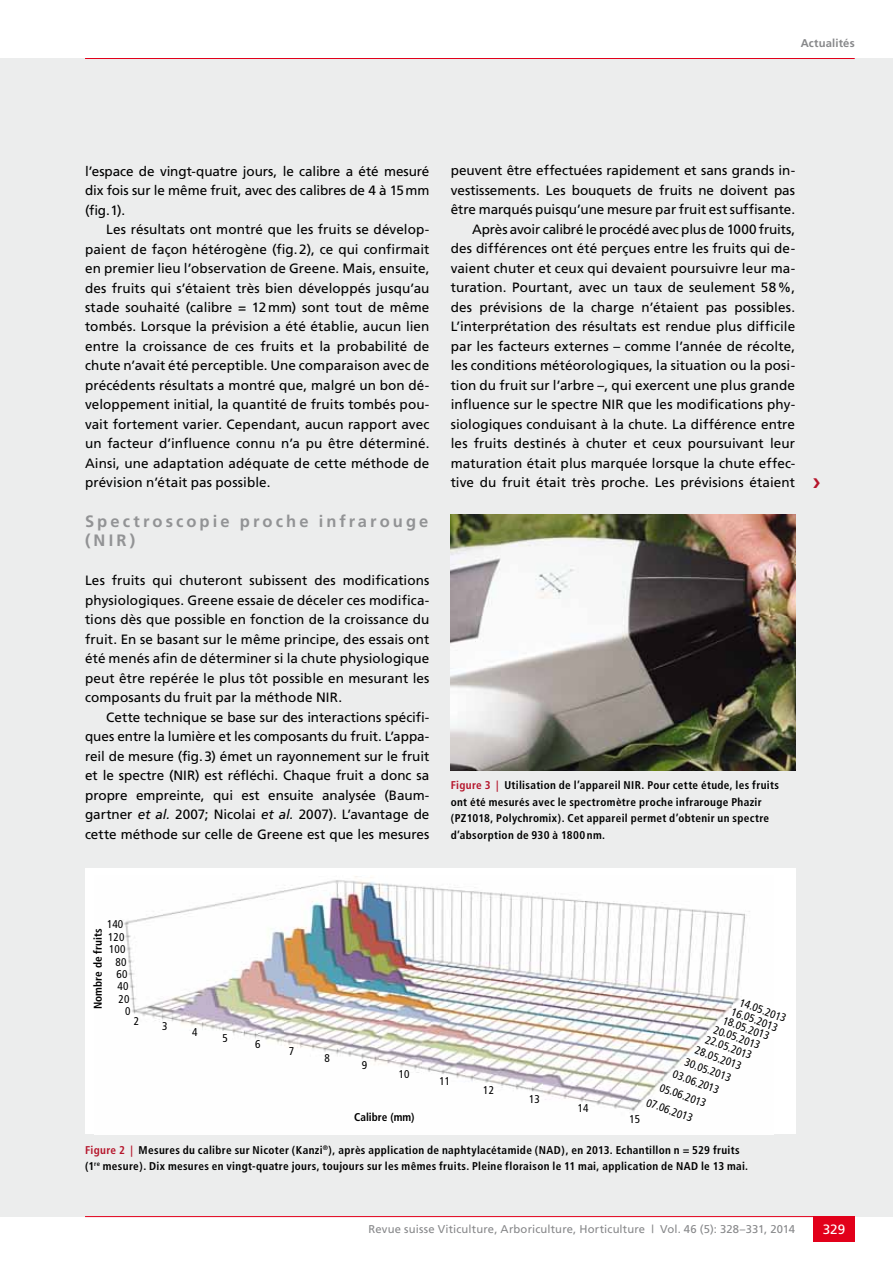
<style>
.page{position:relative;width:893px;height:1263px;background:#fff}
.page>*{position:absolute;margin:0;border:0;box-sizing:border-box;transform-origin:0 0}
.t1{font:700 16.5px/19.5px "Frutiger";letter-spacing:.185em;color:#929395}
.t2{font:13.5px/19.5px "Frutiger";letter-spacing:.005em;color:#000;text-align:justify}
.t3{font:13.5px "Frutiger";color:#fff}
.t4{font:700 condensed 11.25px/16.5px "Frutiger";letter-spacing:.03em;color:#000}
.t5{font:condensed 11.25px/18.5px "Frutiger";color:#000}
.t6{font:11.25px "Frutiger";letter-spacing:.015em;color:#87888a}
.t7{font:700 condensed 11.25px "Frutiger";color:#000}
.t8{font:700 11.25px "Frutiger";letter-spacing:.015em;color:#87888a}
.s1{font-style:italic}
.s2{color:#b5152b}
</style>
<div class="page">
<div style="left:0;top:58px;width:893px;height:1158px;background:#eceded"></div>
<hr style="left:85px;top:1216px;width:770px;height:1px;background:#e2001a">
<div style="left:813px;top:1216px;width:42px;height:26px;background:#e2001a"></div>
<hr style="left:85px;top:58px;width:770px;height:1px;background:#e2001a">
<div style="left:85px;top:868px;width:710px;height:266px;background:#fff"></div>
<img style="left:121px;top:876px;width:629px;height:236px">
<img style="left:451px;top:514px;width:344px;height:256px">
<p class="t8" style="left:801px;top:37px;width:55px">Actualités</p>
<p class="t2" style="left:85px;top:161px;width:346px">l’espace de vingt-quatre jours, le calibre a été mesuré dix fois sur le même fruit, avec des calibres de 4 à 15mm (fig.1).</p>
<p class="t2" style="left:85px;top:219px;width:346px;text-indent:21px">Les résultats ont montré que les fruits se dévelop&shy;paient de façon hétérogène (fig.2), ce qui confirmait en premier lieu l’observation de Greene. Mais, ensuite, des fruits qui s’étaient très bien développés jusqu’au stade souhaité (calibre = 12mm) sont tout de même tombés. Lorsque la prévision a été établie, aucun lien entre la croissance de ces fruits et la probabilité de chute n’avait été perceptible. Une comparaison avec de précédents résultats a montré que, malgré un bon dé&shy;veloppement initial, la quantité de fruits tombés pou&shy;vait fortement varier. Cependant, aucun rapport avec un facteur d’influence connu n’a pu être déterminé.<br>Ainsi, une adaptation adéquate de cette méthode de prévision n’était pas possible.</p>
<p class="t1" style="left:85px;top:511px;width:345px">Spectroscopie proche infrarouge (NIR)</p>
<p class="t2" style="left:85px;top:570px;width:346px">Les fruits qui chuteront subissent des modifications physiologiques. Greene essaie de déceler ces modifica&shy;tions dès que possible en fonction de la croissance du fruit. En se basant sur le même principe, des essais ont été menés afin de déterminer si la chute physiologique peut être repérée le plus tôt possible en mesurant les composants du fruit par la méthode NIR.</p>
<p class="t2" style="left:85px;top:707px;width:346px;text-indent:21px">Cette technique se base sur des interactions spécifi&shy;ques entre la lumière et les composants du fruit. L’appa&shy;reil de mesure (fig.3) émet un rayonnement sur le fruit et le spectre (NIR) est réfléchi. Chaque fruit a donc sa propre empreinte, qui est ensuite analysée (Baum&shy;gartner <span class="s1">et al.</span> 2007; Nicolai <span class="s1">et al.</span> 2007). L’avantage de cette méthode sur celle de Greene est que les mesures</p>
<p class="t2" style="left:451px;top:161px;width:346px;text-align:right">peuvent être effectuées rapidement et sans grands in&shy;vestissements. Les bouquets de fruits ne doivent pas être marqués puisqu’une mesure par fruit est suffisante.<br>Après avoir calibré le procédé avec plus de 1000 fruits, des différences ont été perçues entre les fruits qui de&shy;vaient chuter et ceux qui devaient poursuivre leur ma&shy;turation. Pourtant, avec un taux de seulement 58%, des prévisions de la charge n’étaient pas possibles.<br>L’interprétation des résultats est rendue plus difficile par les facteurs externes – comme l’année de récolte, les conditions météorologiques, la situation ou la posi&shy;tion du fruit sur l’arbre –, qui exercent une plus grande influence sur le spectre NIR que les modifications phy&shy;siologiques conduisant à la chute. La différence entre les fruits destinés à chuter et ceux poursuivant leur maturation était plus marquée lorsque la chute effec&shy;tive du fruit était très proche. Les prévisions étaient</p>
<p class="t4" style="left:451px;top:777px;width:330px"><span class="s2">Figure 3 |</span> Utilisation de l’appareil NIR. Pour cette étude, les fruits ont été mesurés avec le spectromètre proche infrarouge Phazir (PZ1018, Polychromix). Cet appareil permet d’obtenir un spectre d’absorption de 930 à 1800 nm.</p>
<p class="t5" style="left:107px;top:915px;width:18px">140</p>
<p class="t5" style="left:108px;top:927px;width:18px">120</p>
<p class="t5" style="left:109px;top:940px;width:18px">100</p>
<p class="t5" style="left:116px;top:952px;width:12px">80</p>
<p class="t5" style="left:117px;top:965px;width:12px">60</p>
<p class="t5" style="left:118px;top:977px;width:12px">40</p>
<p class="t5" style="left:119px;top:990px;width:12px">20</p>
<p class="t5" style="left:125px;top:1002px;width:7px">0</p>
<p class="t7" style="left:91px;top:1009px;width:82px;rotate:-90deg">Nombre de fruits</p>
<p class="t5" style="left:743px;top:993px;width:50px;rotate:20deg">14.05.2013</p>
<p class="t5" style="left:735px;top:1002px;width:50px;rotate:20deg">16.05.2013</p>
<p class="t5" style="left:727px;top:1011px;width:50px;rotate:20deg">18.05.2013</p>
<p class="t5" style="left:134px;top:1012px;width:7px">2</p>
<p class="t5" style="left:162px;top:1017px;width:7px">3</p>
<p class="t5" style="left:717px;top:1020px;width:50px;rotate:20deg">20.05.2013</p>
<p class="t5" style="left:192px;top:1023px;width:7px">4</p>
<p class="t5" style="left:223px;top:1029px;width:7px">5</p>
<p class="t5" style="left:709px;top:1030px;width:50px;rotate:20deg">22.05.2013</p>
<p class="t5" style="left:255px;top:1035px;width:7px">6</p>
<p class="t5" style="left:699px;top:1041px;width:50px;rotate:20deg">28.05.2013</p>
<p class="t5" style="left:289px;top:1042px;width:7px">7</p>
<p class="t5" style="left:324px;top:1049px;width:7px">8</p>
<p class="t5" style="left:688px;top:1053px;width:50px;rotate:20deg">30.05.2013</p>
<p class="t5" style="left:362px;top:1056px;width:7px">9</p>
<p class="t5" style="left:399px;top:1064px;width:12px">10</p>
<p class="t5" style="left:676px;top:1065px;width:50px;rotate:20deg">03.06.2013</p>
<p class="t5" style="left:439px;top:1072px;width:12px">11</p>
<p class="t5" style="left:656px;top:1076px;width:58px;text-indent:7px;rotate:20deg">05.06.2013<br>07.06.2013</p>
<p class="t4" style="left:85px;top:1141px;width:665px"><span class="s2">Figure 2 |</span> Mesures du calibre sur Nicoter (Kanzi<sup>®</sup>), après application de naphtylacétamide (NAD), en 2013. Echantillon n = 529 fruits (1<sup>re</sup> mesure). Dix mesures en vingt-quatre jours, toujours sur les mêmes fruits. Pleine floraison le 11 mai, application de NAD le 13 mai.</p>
<p class="t5" style="left:483px;top:1081px;width:12px">12</p>
<p class="t5" style="left:529px;top:1090px;width:12px">13</p>
<p class="t5" style="left:578px;top:1099px;width:12px">14</p>
<p class="t7" style="left:354px;top:1110px;width:62px">Calibre (mm)</p>
<p class="t5" style="left:629px;top:1110px;width:12px">15</p>
<p class="t6" style="left:369px;top:1223px;width:428px">Revue suisse Viticulture, Arboriculture, Horticulture | Vol. 46 (5): 328–331, 2014</p>
<p class="t3" style="left:823px;top:1221px;width:24px">329</p>
</div>
